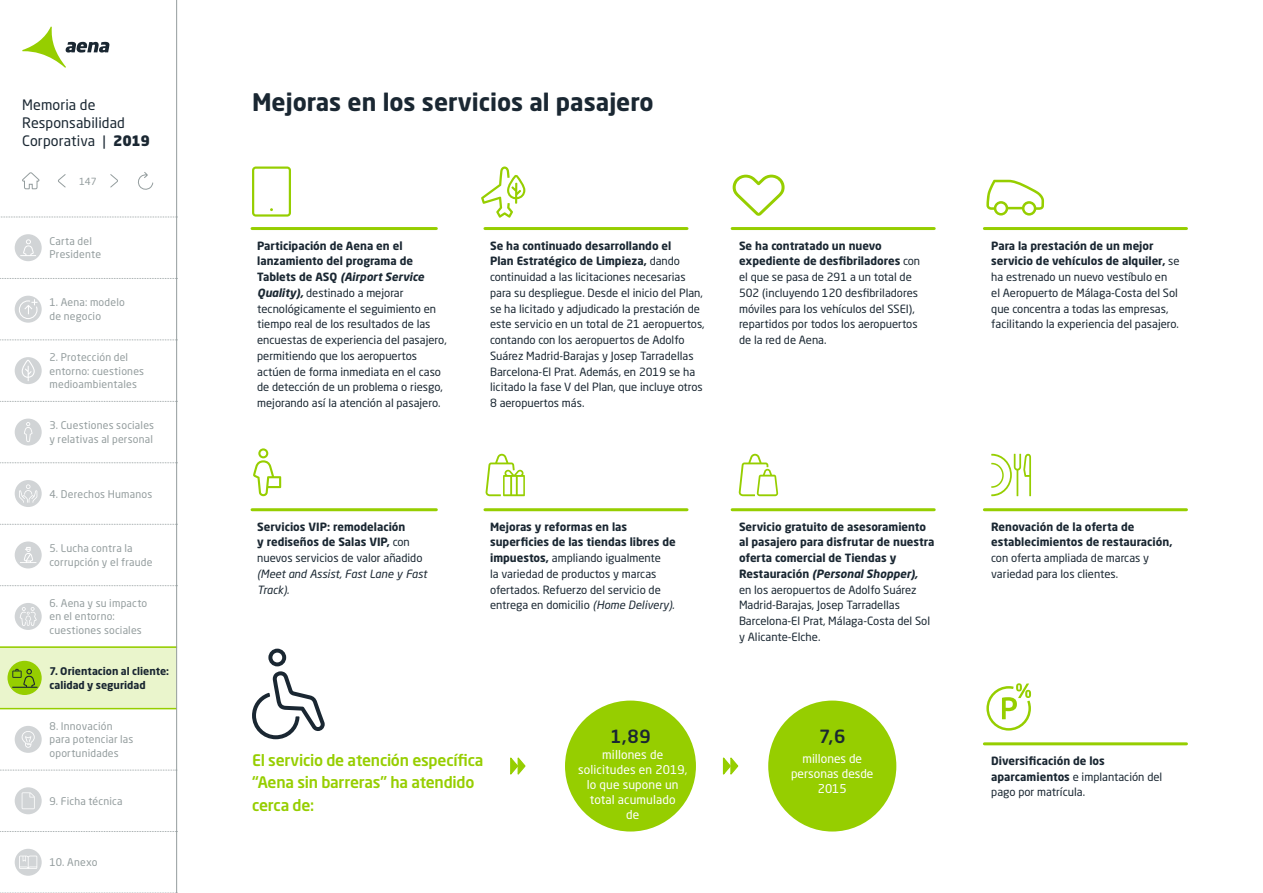
<style>
.page{position:relative;width:1263px;height:893px;background:#fff}
.page>*{position:absolute;margin:0;border:0;box-sizing:border-box;transform-origin:0 0}
.t1{font:700 24px "Neo Sans W1 G";color:#1a2732}
.t2{font:500 18px "Neo Sans W1 G";color:#1a2732}
.t3{font:500 15.75px/22.5px "Neo Sans W1 G";letter-spacing:-.015em;color:#96ce00}
.t4{font:14.25px/18px "Neo Sans W1 G";letter-spacing:.01em;color:#1a2732}
.t5{font:12px/15px "Neo Sans W1 G";letter-spacing:.01em;color:#fff;text-align:center}
.t6{font:11.25px/15.8px "Neo Sans W1 G";color:#1a2732}
.t7{font:700 11.25px/15.8px "Neo Sans W1 G";color:#1a2732}
.t8{font:italic 11.25px/15.8px "Neo Sans W1 G";color:#1a2732}
.t9{font:10.5px/13.5px "Neo Sans W1 G";letter-spacing:.02em;color:#949d9e}
.t10{font:700 10.5px/13.5px "Neo Sans W1 G";color:#1a2732}
.t11{font:9.75px "Neo Sans W1 G";color:#949d9e}
.s1{font-weight:900}
.s2{font-weight:700}
.s3{font-weight:700;font-style:italic}
.s4{font-weight:400}
.s5{font-style:italic}
</style>
<div class="page">
<div style="left:0;top:646px;width:176px;height:62px;background:#eaf5cc"></div>
<svg style="left:0;top:892px;width:176px;height:1px"></svg>
<svg style="left:22px;top:27px;width:87px;height:41px"></svg>
<svg style="left:0;top:585px;width:176px;height:1px"></svg>
<hr style="left:0;top:646px;width:176px;height:2px;background:#96ce00">
<div style="left:15px;top:603px;width:27px;height:27px;background:#d1d4d6;border-radius:50%"></div>
<svg style="left:20px;top:607px;width:17px;height:19px"></svg>
<div style="left:15px;top:541px;width:27px;height:27px;background:#d1d4d6;border-radius:50%"></div>
<svg style="left:20px;top:547px;width:16px;height:16px"></svg>
<svg style="left:1px;top:217px;width:175px;height:1px"></svg>
<div style="left:15px;top:234px;width:27px;height:27px;background:#d1d4d6;border-radius:50%"></div>
<svg style="left:20px;top:239px;width:16px;height:17px"></svg>
<svg style="left:0;top:278px;width:176px;height:1px"></svg>
<div style="left:15px;top:296px;width:27px;height:27px;background:#d1d4d6;border-radius:50%"></div>
<svg style="left:19px;top:299px;width:19px;height:20px"></svg>
<svg style="left:0;top:339px;width:176px;height:1px"></svg>
<div style="left:15px;top:357px;width:27px;height:27px;background:#d1d4d6;border-radius:50%"></div>
<svg style="left:21px;top:360px;width:14px;height:21px"></svg>
<svg style="left:0;top:401px;width:176px;height:1px"></svg>
<div style="left:15px;top:419px;width:27px;height:27px;background:#d1d4d6;border-radius:50%"></div>
<svg style="left:24px;top:422px;width:9px;height:20px"></svg>
<svg style="left:0;top:524px;width:176px;height:1px"></svg>
<svg style="left:0;top:462px;width:176px;height:1px"></svg>
<div style="left:15px;top:480px;width:27px;height:27px;background:#d1d4d6;border-radius:50%"></div>
<svg style="left:19px;top:484px;width:18px;height:19px"></svg>
<div style="left:7px;top:661px;width:35px;height:34px;background:#96ce00;border-radius:50%"></div>
<svg style="left:12px;top:669px;width:26px;height:19px"></svg>
<hr style="left:0;top:708px;width:176px;height:1px;background:#96ce00">
<div style="left:15px;top:726px;width:27px;height:27px;background:#d1d4d6;border-radius:50%"></div>
<svg style="left:22px;top:731px;width:13px;height:17px"></svg>
<svg style="left:0;top:770px;width:176px;height:1px"></svg>
<svg style="left:0;top:831px;width:176px;height:1px"></svg>
<div style="left:15px;top:787px;width:27px;height:27px;background:#d1d4d6;border-radius:50%"></div>
<svg style="left:22px;top:792px;width:13px;height:17px"></svg>
<div style="left:15px;top:849px;width:27px;height:27px;background:#d1d4d6;border-radius:50%"></div>
<svg style="left:19px;top:856px;width:18px;height:13px"></svg>
<svg style="left:22px;top:172px;width:18px;height:18px"></svg>
<svg style="left:110px;top:174px;width:8px;height:14px"></svg>
<svg style="left:58px;top:174px;width:8px;height:14px"></svg>
<svg style="left:138px;top:172px;width:16px;height:18px"></svg>
<hr style="left:176px;top:0;width:1px;height:893px;background:#949d9e">
<hr style="left:252px;top:227px;width:184px;height:3px;background:#96ce00">
<hr style="left:252px;top:508px;width:184px;height:3px;background:#96ce00">
<hr style="left:485px;top:227px;width:202px;height:3px;background:#96ce00">
<hr style="left:485px;top:508px;width:202px;height:3px;background:#96ce00">
<hr style="left:732px;top:227px;width:202px;height:3px;background:#96ce00">
<hr style="left:732px;top:508px;width:202px;height:3px;background:#96ce00">
<hr style="left:984px;top:227px;width:202px;height:3px;background:#96ce00">
<hr style="left:984px;top:508px;width:202px;height:3px;background:#96ce00">
<hr style="left:984px;top:742px;width:202px;height:3px;background:#96ce00">
<svg style="left:252px;top:166px;width:39px;height:51px"></svg>
<svg style="left:481px;top:166px;width:44px;height:52px"></svg>
<svg style="left:733px;top:175px;width:51px;height:41px"></svg>
<svg style="left:986px;top:180px;width:58px;height:36px"></svg>
<svg style="left:253px;top:448px;width:28px;height:48px"></svg>
<svg style="left:485px;top:454px;width:40px;height:42px"></svg>
<svg style="left:739px;top:454px;width:39px;height:42px"></svg>
<svg style="left:991px;top:454px;width:40px;height:42px"></svg>
<svg style="left:986px;top:683px;width:45px;height:48px"></svg>
<div style="left:565px;top:701px;width:131px;height:130px;background:#96ce00;border-radius:50%"></div>
<div style="left:768px;top:701px;width:128px;height:130px;background:#96ce00;border-radius:50%"></div>
<svg style="left:252px;top:649px;width:73px;height:90px"></svg>
<svg style="left:510px;top:757px;width:16px;height:18px"></svg>
<svg style="left:722px;top:757px;width:17px;height:18px"></svg>
<p class="t4" style="left:22px;top:95px;width:129px">Memoria de<br>Responsabilidad<br>Corporativa | <span class="s1">2019</span></p>
<h1 class="t1" style="left:252px;top:86px;width:403px">Mejoras en los servicios al pasajero</h1>
<p class="t11" style="left:79px;top:175px;width:19px">147</p>
<p class="t9" style="left:49px;top:234px;width:53px">Carta del<br>Presidente</p>
<p class="t9" style="left:49px;top:296px;width:77px">1. Aena: modelo de negocio</p>
<p class="t9" style="left:49px;top:350px;width:96px">2. Protección del entorno: cuestiones medioambientales</p>
<p class="t9" style="left:49px;top:419px;width:106px">3. Cuestiones sociales y relativas al personal</p>
<p class="t9" style="left:49px;top:487px;width:104px">4. Derechos Humanos</p>
<p class="t9" style="left:49px;top:541px;width:105px">5. Lucha contra la corrupción y el fraude</p>
<p class="t9" style="left:49px;top:596px;width:99px">6. Aena y su impacto en el entorno: cuestiones sociales</p>
<p class="t10" style="left:49px;top:664px;width:121px">7. Orientacion al cliente: calidad y seguridad</p>
<p class="t9" style="left:49px;top:719px;width:85px">8. Innovación para potenciar las oportunidades</p>
<p class="t9" style="left:49px;top:794px;width:75px">9. Ficha técnica</p>
<p class="t9" style="left:49px;top:855px;width:49px">10. Anexo</p>
<p class="t6" style="left:257px;top:237px;width:191px"><span class="s2">Participación de Aena en el lanzamiento del programa de Tablets de ASQ</span> <span class="s3">(Airport Service Quality),</span> destinado a mejorar tecnológicamente el seguimiento en tiempo real de los resultados de las encuestas de experiencia del pasajero, permitiendo que los aeropuertos actúen de forma inmediata en el caso de detección de un problema o riesgo, mejorando así la atención al pasajero.</p>
<p class="t6" style="left:490px;top:237px;width:216px"><span class="s2">Se ha continuado desarrollando el<br>Plan Estratégico de Limpieza,</span> dando continuidad a las licitaciones necesarias para su despliegue. Desde el inicio del Plan, se ha licitado y adjudicado la prestación de este servicio en un total de 21 aeropuertos, contando con los aeropuertos de Adolfo Suárez Madrid-Barajas y Josep Tarradellas Barcelona-El Prat. Además, en 2019 se ha licitado la fase V del Plan, que incluye otros 8 aeropuertos más.</p>
<p class="t7" style="left:257px;top:518px;width:167px">Servicios VIP: remodelación<br>y rediseños de Salas VIP, <span class="s4">con nuevos servicios de valor añadido</span></p>
<p class="t8" style="left:257px;top:566px;width:171px">(Meet and Assist, Fast Lane y Fast<br>Track).</p>
<p class="t6" style="left:490px;top:518px;width:187px"><span class="s2">Mejoras y reformas en las superficies de las tiendas libres de impuestos,</span> ampliando igualmente<br>la variedad de productos y marcas ofertados. Refuerzo del servicio de entrega en domicilio <span class="s5">(Home Delivery).</span></p>
<h3 class="t3" style="left:252px;top:748px;width:233px">El servicio de atención específica “Aena sin barreras” ha atendido cerca de:</h3>
<h2 class="t2" style="left:610px;top:725px;width:42px">1,89</h2>
<p class="t5" style="left:578px;top:747px;width:111px">millones de solicitudes en 2019, lo que supone un total acumulado<br>de</p>
<p class="t6" style="left:739px;top:237px;width:183px"><span class="s2">Se ha contratado un nuevo expediente de desfibriladores</span> con el que se pasa de 291 a un total de<br>502 (incluyendo 120 desfibriladores móviles para los vehículos del SSEI), repartidos por todos los aeropuertos de la red de Aena.</p>
<p class="t6" style="left:739px;top:518px;width:197px"><span class="s2">Servicio gratuito de asesoramiento al pasajero para disfrutar de nuestra oferta comercial de Tiendas y Restauración</span> <span class="s3">(Personal Shopper),<br></span>en los aeropuertos de Adolfo Suárez Madrid-Barajas, Josep Tarradellas Barcelona-El Prat, Málaga-Costa del Sol y Alicante-Elche.</p>
<h2 class="t2" style="left:819px;top:725px;width:28px">7,6</h2>
<p class="t5" style="left:791px;top:751px;width:84px">millones de personas desde<br>2015</p>
<p class="t6" style="left:991px;top:237px;width:190px"><span class="s2">Para la prestación de un mejor servicio de vehículos de alquiler,</span> se ha estrenado un nuevo vestíbulo en<br>el Aeropuerto de Málaga-Costa del Sol que concentra a todas las empresas, facilitando la experiencia del pasajero.</p>
<p class="t7" style="left:991px;top:518px;width:183px">Renovación de la oferta de establecimientos de restauración,</p>
<p class="t6" style="left:991px;top:550px;width:159px">con oferta ampliada de marcas y variedad para los clientes.</p>
<p class="t7" style="left:991px;top:752px;width:173px">Diversificación de los aparcamientos <span class="s4">e implantación del pago por matrícula.</span></p>
</div>
